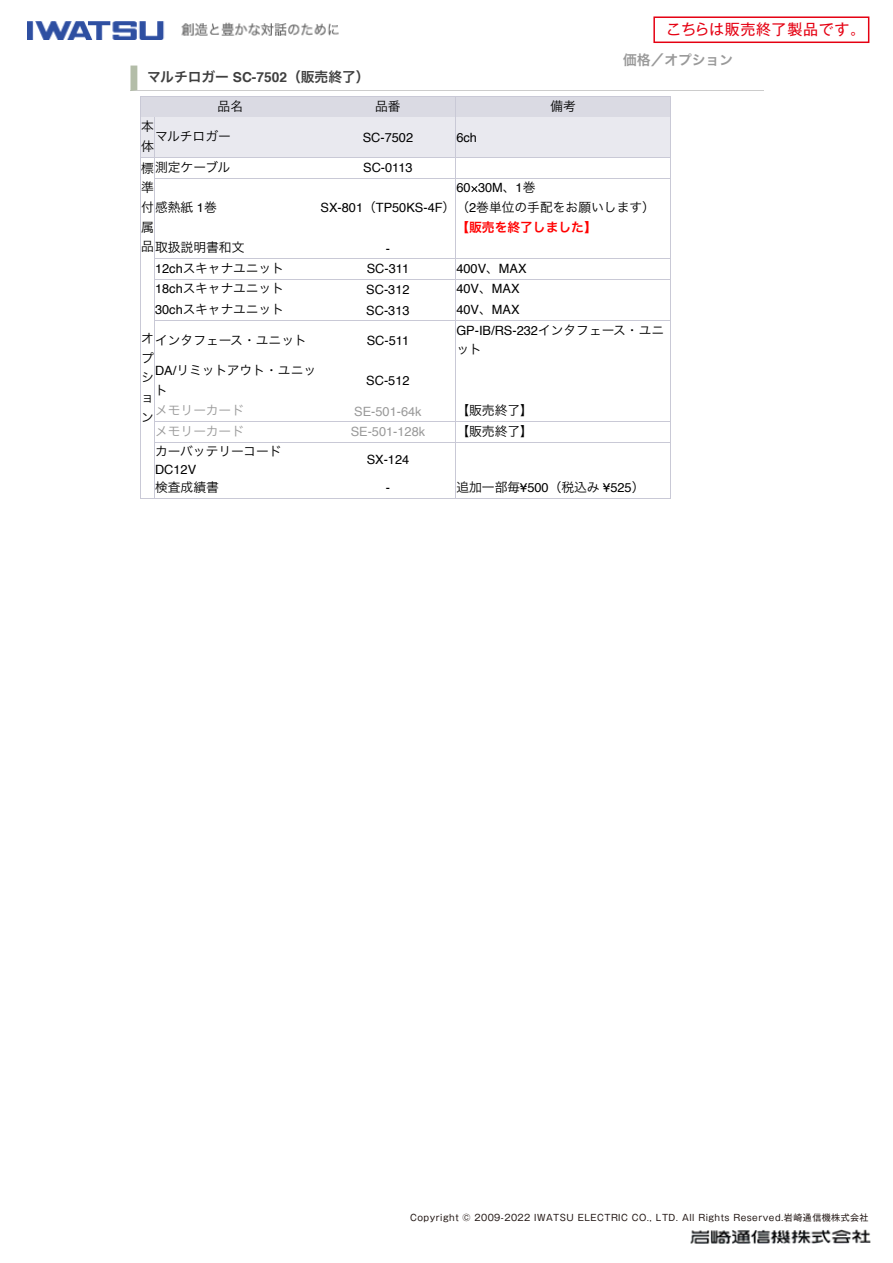
<style>
.page{position:relative;width:893px;height:1263px;background:#fff}
.page>*{position:absolute;margin:0;border:0;box-sizing:border-box;transform-origin:0 0}
.t1{font:15px "Gothic MB101 Pro";letter-spacing:.035em;color:#e50012}
.t2{font:13.8px "Hira Kaku Pro W6";color:#3f3f3f}
.t3{font:13.8px "Hira Kaku Pro W6";color:#999}
.t4{font:12.75px/19.6px "Hira Kaku Pro W3";color:#000}
.t5{font:12.75px "Helvetica";color:#000}
.t6{font:12.75px "Helvetica";color:#999}
.t7{font:12.75px "Hira Kaku Pro W3";color:#999}
.t8{font:12.75px "Hira Kaku Pro W6";color:#f00}
.t9{font:9px "Gothic MB101 Pro";letter-spacing:.05em;color:#231815}
.s1{font-family:"Helvetica";font-weight:700}
.s2{font-family:"Helvetica"}
.s3{font-family:"Hira Kaku Pro W3"}
</style>
<div class="page">
<hr style="left:130px;top:90px;width:634px;height:1px;background:#ccc">
<svg style="left:130px;top:66px;width:7px;height:25px"></svg>
<svg style="left:140px;top:96px;width:531px;height:403px;fill:#c9c9d6"></svg>
<div style="left:141px;top:97px;width:179px;height:20px;background:#dadae3"></div>
<div style="left:321px;top:97px;width:134px;height:20px;background:#dadae3"></div>
<div style="left:456px;top:97px;width:214px;height:20px;background:#dadae3"></div>
<div style="left:141px;top:118px;width:13px;height:39px;background:#e9e9ef"></div>
<div style="left:155px;top:118px;width:165px;height:39px;background:#e9e9ef"></div>
<div style="left:321px;top:118px;width:134px;height:39px;background:#e9e9ef"></div>
<div style="left:456px;top:118px;width:214px;height:39px;background:#e9e9ef"></div>
<div style="left:141px;top:158px;width:13px;height:100px;background:#fff"></div>
<div style="left:155px;top:158px;width:165px;height:20px;background:#fff"></div>
<div style="left:321px;top:158px;width:134px;height:20px;background:#fff"></div>
<div style="left:456px;top:158px;width:214px;height:20px;background:#fff"></div>
<div style="left:155px;top:179px;width:165px;height:58px;background:#fff"></div>
<div style="left:321px;top:179px;width:134px;height:58px;background:#fff"></div>
<div style="left:456px;top:179px;width:214px;height:58px;background:#fff"></div>
<div style="left:155px;top:238px;width:165px;height:20px;background:#fff"></div>
<div style="left:321px;top:238px;width:134px;height:20px;background:#fff"></div>
<div style="left:456px;top:238px;width:214px;height:20px;background:#fff"></div>
<div style="left:141px;top:259px;width:13px;height:239px;background:#fff"></div>
<div style="left:155px;top:259px;width:165px;height:20px;background:#fff"></div>
<div style="left:321px;top:259px;width:134px;height:20px;background:#fff"></div>
<div style="left:456px;top:259px;width:214px;height:20px;background:#fff"></div>
<div style="left:155px;top:280px;width:165px;height:19px;background:#fff"></div>
<div style="left:321px;top:280px;width:134px;height:19px;background:#fff"></div>
<div style="left:456px;top:280px;width:214px;height:19px;background:#fff"></div>
<div style="left:155px;top:300px;width:165px;height:20px;background:#fff"></div>
<div style="left:321px;top:300px;width:134px;height:20px;background:#fff"></div>
<div style="left:456px;top:300px;width:214px;height:20px;background:#fff"></div>
<div style="left:155px;top:321px;width:165px;height:39px;background:#fff"></div>
<div style="left:321px;top:321px;width:134px;height:39px;background:#fff"></div>
<div style="left:456px;top:321px;width:214px;height:39px;background:#fff"></div>
<div style="left:155px;top:361px;width:165px;height:40px;background:#fff"></div>
<div style="left:321px;top:361px;width:134px;height:40px;background:#fff"></div>
<div style="left:456px;top:361px;width:214px;height:40px;background:#fff"></div>
<div style="left:155px;top:401px;width:165px;height:20px;background:#fff"></div>
<div style="left:321px;top:401px;width:134px;height:20px;background:#fff"></div>
<div style="left:456px;top:401px;width:214px;height:20px;background:#fff"></div>
<div style="left:155px;top:422px;width:165px;height:20px;background:#fff"></div>
<div style="left:321px;top:422px;width:134px;height:20px;background:#fff"></div>
<div style="left:456px;top:422px;width:214px;height:20px;background:#fff"></div>
<div style="left:155px;top:443px;width:165px;height:34px;background:#fff"></div>
<div style="left:321px;top:443px;width:134px;height:34px;background:#fff"></div>
<div style="left:456px;top:443px;width:214px;height:34px;background:#fff"></div>
<div style="left:155px;top:478px;width:165px;height:20px;background:#fff"></div>
<div style="left:321px;top:478px;width:134px;height:20px;background:#fff"></div>
<div style="left:456px;top:478px;width:214px;height:20px;background:#fff"></div>
<svg style="left:471px;top:186px;width:6px;height:6px"></svg>
<img style="left:690px;top:1230px;width:180px;height:13px">
<img style="left:28px;top:21px;width:310px;height:19px">
<div style="left:653px;top:16px;width:216px;height:27px;border:2px solid #e50012"></div>
<p class="t1" style="left:666px;top:17px;width:200px">こちらは販売終了製品です。</p>
<p class="t3" style="left:623px;top:47px;width:112px">価格／オプション</p>
<p class="t2" style="left:147px;top:65px;width:224px">マルチロガー <span class="s1">SC-7502</span>（販売終了）</p>
<p class="t4" style="left:218px;top:95px;width:27px">品名</p>
<p class="t4" style="left:375px;top:95px;width:27px">品番</p>
<p class="t4" style="left:550px;top:95px;width:27px">備考</p>
<p class="t4" style="left:141px;top:116px;width:14px">本体</p>
<p class="t4" style="left:155px;top:126px;width:77px">マルチロガー</p>
<p class="t5" style="left:363px;top:127px;width:52px">SC-7502</p>
<p class="t5" style="left:456px;top:127px;width:22px">6ch</p>
<p class="t4" style="left:141px;top:156px;width:105px;line-height:20.1px">標測定ケーブル準<br>付感熱紙 <span class="s2">1</span>巻<br>属<br>品取扱説明書和文</p>
<p class="t5" style="left:363px;top:158px;width:51px">SC-0113</p>
<p class="t5" style="left:456px;top:178px;width:81px">60 30M<span class="s3">、</span>1<span class="s3">巻</span></p>
<p class="t8" style="left:456px;top:215px;width:142px">【販売を終了しました】</p>
<p class="t4" style="left:320px;top:196px;width:336px"><span class="s2">SX-801</span>（<span class="s2">TP50KS-4F</span>）（<span class="s2">2</span>巻単位の手配をお願いします）</p>
<p class="t5" style="left:386px;top:238px;width:6px">-</p>
<p class="t4" style="left:155px;top:257px;width:131px"><span class="s2">12ch</span>スキャナユニット</p>
<p class="t5" style="left:367px;top:259px;width:44px">SC-311</p>
<p class="t5" style="left:456px;top:258px;width:72px">400V<span class="s3">、</span>MAX</p>
<p class="t4" style="left:155px;top:278px;width:131px"><span class="s2">18ch</span>スキャナユニット</p>
<p class="t5" style="left:366px;top:280px;width:45px">SC-312</p>
<p class="t5" style="left:456px;top:279px;width:65px">40V<span class="s3">、</span>MAX</p>
<p class="t4" style="left:155px;top:299px;width:131px"><span class="s2">30ch</span>スキャナユニット</p>
<p class="t5" style="left:366px;top:300px;width:45px">SC-313</p>
<p class="t5" style="left:456px;top:300px;width:65px">40V<span class="s3">、</span>MAX</p>
<p class="t4" style="left:155px;top:329px;width:153px">インタフェース・ユニット</p>
<p class="t5" style="left:367px;top:331px;width:44px">SC-511</p>
<p class="t5" style="left:456px;top:320px;width:209px">GP-IB/RS-232<span class="s3">インタフェース・ユニ</span></p>
<p class="t4" style="left:456px;top:339px;width:27px">ット</p>
<p class="t4" style="left:141px;top:328px;width:14px;text-align:justify">オプション</p>
<p class="t4" style="left:155px;top:359px;width:163px"><span class="s2">DA/</span>リミットアウト・ユニット</p>
<p class="t5" style="left:366px;top:371px;width:45px">SC-512</p>
<p class="t7" style="left:155px;top:399px;width:91px">メモリーカード</p>
<p class="t6" style="left:354px;top:401px;width:69px">SE-501-64k</p>
<p class="t4" style="left:456px;top:400px;width:78px">【販売終了】</p>
<p class="t7" style="left:155px;top:420px;width:91px">メモリーカード</p>
<p class="t6" style="left:351px;top:422px;width:76px">SE-501-128k</p>
<p class="t4" style="left:456px;top:420px;width:78px">【販売終了】</p>
<p class="t4" style="left:155px;top:441px;width:128px">カーバッテリーコード</p>
<p class="t5" style="left:155px;top:460px;width:43px">DC12V</p>
<p class="t5" style="left:367px;top:450px;width:44px">SX-124</p>
<p class="t4" style="left:155px;top:476px;width:65px">検査成績書</p>
<p class="t5" style="left:386px;top:478px;width:6px">-</p>
<p class="t4" style="left:456px;top:476px;width:190px">追加一部毎<span class="s2">¥500</span>（税込み <span class="s2">¥525</span>）</p>
<p class="t9" style="left:410px;top:1210px;width:460px">Copyright © 2009-2022 IWATSU ELECTRIC CO., LTD. All Rights Reserved.岩崎通信機株式会社</p>
</div>
